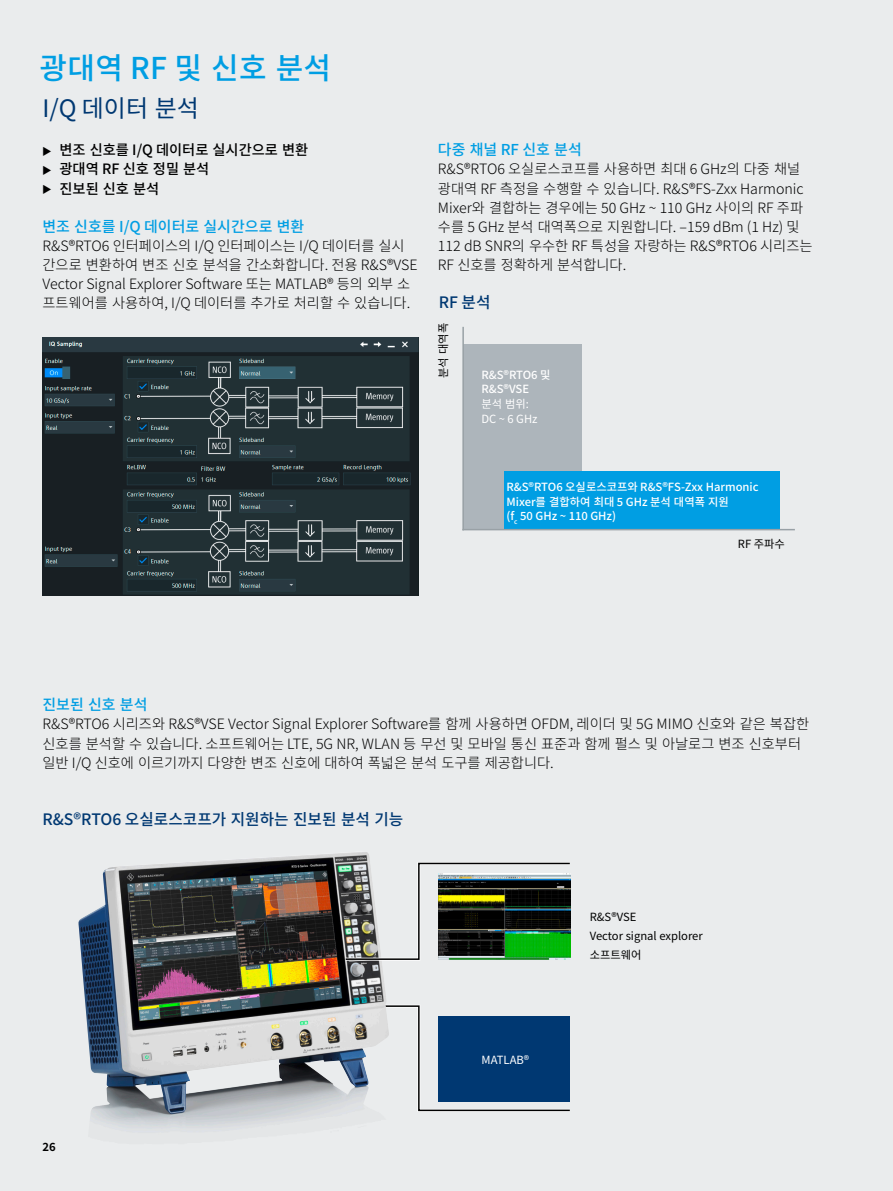
<style>
.page{position:relative;width:893px;height:1191px;background:#eaeced}
.page>*{position:absolute;margin:0;border:0;box-sizing:border-box;transform-origin:0 0}
.Seiten_Headline_20Pt_cyan_IVZ_Applicatio{font:500 30px "Source Han Sans K";letter-spacing:.01em;color:#009ee3}
.Mittlere_Headline_blau{font:24px "Source Han Sans K";color:#003872}
.Grafik_Tabelle_Überschrift{font:500 15.75px "Source Han Sans K";color:#003872}
.Absatzfett_cyan{font:500 15px "Source Han Sans K";color:#009ee3}
.Haupttext_ohne_Abstand{font:300 14.25px/19.2px "Source Han Sans K";color:#000}
.t1{font:500 14.25px "Source Han Sans K";color:#000}
.Grafiktext_ohne_Raster{font:500 11.25px/14.7px "Source Han Sans K";color:#fff}
.Grafiktext{font:11.25px/19.2px "Source Han Sans K";color:#000}
.Grafiktext_ohne_Raster-2{font:11.25px "Source Han Sans K";color:#fff}
.Grafiktext_ohne_Raster-3{font:11.25px "Source Han Sans K";color:#000}
.Grafiktext_fett_ohne_Raster{font:11.25px "Source Han Sans K";color:#fff}
.t2{font:700 11.25px "Source Han Sans K";color:#000}
.s1{font-family:"Linotype Universfor RS";font-weight:300;font-size:11.4px}
.s2{font-family:"Linotype Univers 330"}
</style>
<div class="page">
<div style="left:463px;top:344px;width:119px;height:185px;background:#adb5bb"></div>
<div style="left:504px;top:471px;width:275px;height:58px;background:#009ee3"></div>
<hr style="left:463px;top:529px;width:331px;height:1px;background:#99a1a6">
<hr style="left:462px;top:327px;width:2px;height:202px;background:#99a1a6">
<img style="left:43px;top:337px;width:376px;height:258px">
<svg style="left:389px;top:1005px;width:181px;height:107px"></svg>
<div style="left:438px;top:1016px;width:132px;height:85px;background:#003872"></div>
<img style="left:90px;top:1113px;width:257px;height:20px">
<img style="left:78px;top:852px;width:311px;height:261px">
<svg style="left:343px;top:860px;width:228px;height:102px"></svg>
<p class="Seiten_Headline_20Pt_cyan_IVZ_Applicatio" style="left:40px;top:51px;width:293px">광대역 RF 및 신호 분석</p>
<p class="Mittlere_Headline_blau" style="left:43px;top:95px;width:158px">I/Q 데이터 분석</p>
<p class="t1" style="left:43px;top:142px;width:267px"><span class="s1">▶</span> 변조 신호를 I/Q 데이터로 실시간으로 변환</p>
<p class="t1" style="left:43px;top:161px;width:168px"><span class="s1">▶</span> 광대역 RF 신호 정밀 분석</p>
<p class="t1" style="left:43px;top:180px;width:118px"><span class="s1">▶</span> 진보된 신호 분석</p>
<p class="Absatzfett_cyan" style="left:43px;top:218px;width:263px">변조 신호를 I/Q 데이터로 실시간으로 변환</p>
<p class="Haupttext_ohne_Abstand" style="left:43px;top:236px;width:376px">R&amp;S®RTO6 인터페이스의 I/Q 인터페이스는 I/Q 데이터를 실시 간으로 변환하여 변조 신호 분석을 간소화합니다. 전용 R&amp;S®VSE Vector Signal Explorer Software 또는 MATLAB® 등의 외부 소 프트웨어를 사용하여, I/Q 데이터를 추가로 처리할 수 있습니다.</p>
<p class="Absatzfett_cyan" style="left:438px;top:141px;width:145px">다중 채널 RF 신호 분석</p>
<p class="Haupttext_ohne_Abstand" style="left:438px;top:160px;width:376px">R&amp;S®RTO6 오실로스코프를 사용하면 최대 6 GHz의 다중 채널 광대역 RF 측정을 수행할 수 있습니다. R&amp;S®FS<span class="s2">-</span>Zxx Harmonic Mixer와 결합하는 경우에는 50 GHz ~ 110 GHz 사이의 RF 주파 수를 5 GHz 분석 대역폭으로 지원합니다. –159 dBm (1 Hz) 및 112 dB SNR의 우수한 RF 특성을 자랑하는 R&amp;S®RTO6 시리즈는 RF 신호를 정확하게 분석합니다.</p>
<p class="Grafik_Tabelle_Überschrift" style="left:439px;top:294px;width:53px">RF 분석</p>
<p class="Grafiktext_ohne_Raster-3" style="left:437px;top:378px;width:56px;rotate:-90deg">분석 대역폭</p>
<p class="Grafiktext_ohne_Raster" style="left:481px;top:367px;width:71px">R&amp;S®RTO6 및<br>R&amp;S®VSE</p>
<p class="Grafiktext_ohne_Raster-2" style="left:481px;top:397px;width:49px">분석 범위:</p>
<p class="Grafiktext_ohne_Raster-2" style="left:481px;top:412px;width:58px">DC ~ 6 GHz</p>
<p class="Grafiktext_ohne_Raster" style="left:506px;top:480px;width:254px">R&amp;S®RTO6 오실로스코프와 R&amp;S®FS-Zxx Harmonic</p>
<p class="Grafiktext_ohne_Raster" style="left:506px;top:494px;width:224px">Mixer를 결합하여 최대 5 GHz 분석 대역폭 지원 (f<sub>c</sub> 50 GHz ~ 110 GHz)</p>
<p class="Grafiktext_ohne_Raster-3" style="left:738px;top:537px;width:48px">RF 주파수</p>
<p class="Absatzfett_cyan" style="left:43px;top:696px;width:106px">진보된 신호 분석</p>
<p class="Haupttext_ohne_Abstand" style="left:43px;top:715px;width:768px">R&amp;S®RTO6 시리즈와 R&amp;S®VSE Vector Signal Explorer Software를 함께 사용하면 OFDM, 레이더 및 5G MIMO 신호와 같은 복잡한 신호를 분석할 수 있습니다. 소프트웨어는 LTE, 5G NR, WLAN 등 무선 및 모바일 통신 표준과 함께 펄스 및 아날로그 변조 신호부터 일반 I/Q 신호에 이르기까지 다양한 변조 신호에 대하여 폭넓은 분석 도구를 제공합니다.</p>
<p class="Grafik_Tabelle_Überschrift" style="left:43px;top:810px;width:362px">R&amp;S®RTO6 오실로스코프가 지원하는 진보된 분석 기능</p>
<p class="t2" style="left:43px;top:1140px;width:15px">26</p>
<p class="Grafiktext_fett_ohne_Raster" style="left:482px;top:1053px;width:49px">MATLAB®</p>
<p class="Grafiktext" style="left:590px;top:907px;width:115px">R&amp;S®VSE<br>Vector signal explorer 소프트웨어</p>
</div>
